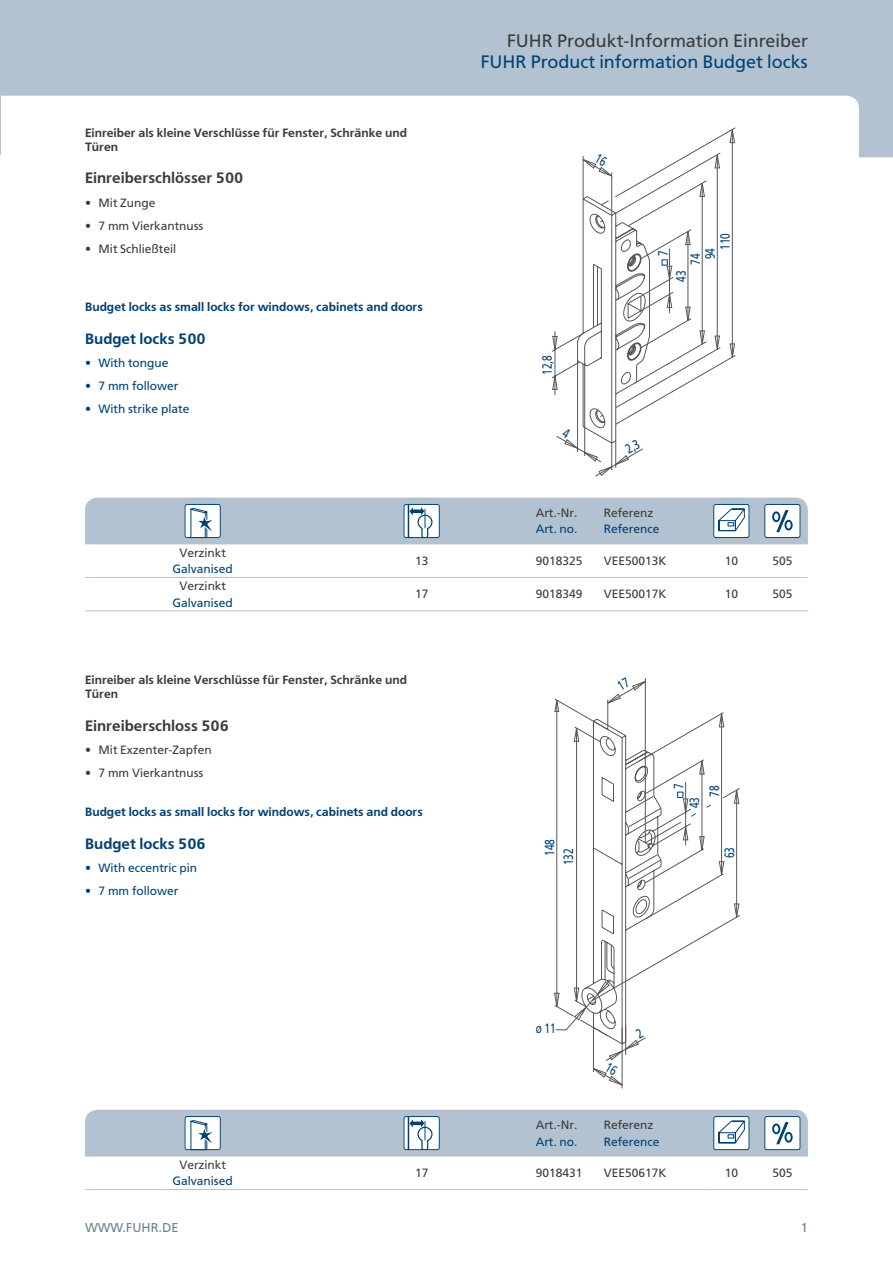
<style>
.page{position:relative;width:893px;height:1263px;background:#fff}
.page>*{position:absolute;margin:0;border:0;box-sizing:border-box;transform-origin:0 0}
.t1{font:18px "Free Set";color:#004174}
.t2{font:18px "Free Set";color:#3c3c3b}
.t3{font:600 15px "Free Set";color:#3c3c3b}
.t4{font:600 15px "Free Set";color:#004174}
.t5{font:13.5px "Free Set";color:#004174;scale:.75 1}
.t6{font:12.75px "Free Set";color:#6d808d}
.t7{font:12px "Free Set";color:#3c3c3b}
.t8{font:12px "Free Set";color:#004174}
.t9{font:600 12px/14.4px "Free Set";color:#3c3c3b}
.t10{font:600 12px "Free Set";color:#004174}
</style>
<div class="page">
<svg style="left:0;top:0;width:893px;height:157px;fill:#b3c2d0"></svg>
<svg style="left:551px;top:128px;width:184px;height:348px"></svg>
<hr style="left:85px;top:577px;width:235px;height:1px;background:#b3c2d0">
<hr style="left:320px;top:577px;width:203px;height:1px;background:#b3c2d0">
<hr style="left:523px;top:577px;width:68px;height:1px;background:#b3c2d0">
<hr style="left:591px;top:577px;width:115px;height:1px;background:#b3c2d0">
<hr style="left:706px;top:577px;width:51px;height:1px;background:#b3c2d0">
<hr style="left:757px;top:577px;width:51px;height:1px;background:#b3c2d0">
<hr style="left:85px;top:610px;width:235px;height:1px;background:#b3c2d0">
<hr style="left:320px;top:610px;width:203px;height:1px;background:#b3c2d0">
<hr style="left:523px;top:610px;width:68px;height:1px;background:#b3c2d0">
<hr style="left:591px;top:610px;width:115px;height:1px;background:#b3c2d0">
<hr style="left:706px;top:610px;width:51px;height:1px;background:#b3c2d0">
<hr style="left:757px;top:610px;width:51px;height:1px;background:#b3c2d0">
<svg style="left:85px;top:498px;width:723px;height:46px"></svg>
<div style="left:764px;top:504px;width:36px;height:34px;border:1px solid #004174;border-radius:2px"></div>
<svg style="left:554px;top:678px;width:186px;height:410px"></svg>
<svg style="left:677px;top:792px;width:6px;height:5px"></svg>
<hr style="left:85px;top:1189px;width:235px;height:1px;background:#b3c2d0">
<hr style="left:320px;top:1189px;width:203px;height:1px;background:#b3c2d0">
<hr style="left:523px;top:1189px;width:68px;height:1px;background:#b3c2d0">
<hr style="left:591px;top:1189px;width:115px;height:1px;background:#b3c2d0">
<hr style="left:706px;top:1189px;width:51px;height:1px;background:#b3c2d0">
<hr style="left:757px;top:1189px;width:51px;height:1px;background:#b3c2d0">
<svg style="left:85px;top:1110px;width:723px;height:46px"></svg>
<div style="left:764px;top:1116px;width:36px;height:34px;border:1px solid #004174;border-radius:2px"></div>
<svg style="left:595px;top:154px;width:13px;height:13px"></svg>
<svg style="left:577px;top:196px;width:73px;height:258px"></svg>
<svg style="left:562px;top:428px;width:9px;height:11px"></svg>
<svg style="left:605px;top:1063px;width:13px;height:13px"></svg>
<svg style="left:581px;top:719px;width:80px;height:325px"></svg>
<svg style="left:617px;top:678px;width:13px;height:12px"></svg>
<p class="t9" style="left:85px;top:125px;width:324px">Einreiber als kleine Verschlüsse für Fenster, Schränke und<br>Türen</p>
<p class="t3" style="left:85px;top:169px;width:160px">Einreiberschlösser 500</p>
<p class="t7" style="left:85px;top:196px;width:72px">• Mit Zunge</p>
<p class="t7" style="left:85px;top:219px;width:120px">• 7 mm Vierkantnuss</p>
<p class="t7" style="left:85px;top:241px;width:93px">• Mit Schließteil</p>
<p class="t10" style="left:85px;top:300px;width:339px">Budget locks as small locks for windows, cabinets and doors</p>
<p class="t4" style="left:85px;top:329px;width:122px">Budget locks 500</p>
<p class="t8" style="left:85px;top:356px;width:85px">• With tongue</p>
<p class="t8" style="left:85px;top:379px;width:95px">• 7 mm follower</p>
<p class="t8" style="left:85px;top:402px;width:106px">• With strike plate</p>
<h1 class="t2" style="left:507px;top:30px;width:303px">FUHR Produkt-Information Einreiber</h1>
<h1 class="t1" style="left:480px;top:51px;width:329px">FUHR Product information Budget locks</h1>
<p class="t5" style="left:539px;top:375px;width:28px;rotate:-90deg">12,8</p>
<p class="t5" style="left:655px;top:256px;width:9px;rotate:-90deg">7</p>
<p class="t5" style="left:717px;top:250px;width:24px;rotate:-90deg">110</p>
<p class="t5" style="left:702px;top:259px;width:17px;rotate:-90deg">94</p>
<p class="t5" style="left:687px;top:265px;width:17px;rotate:-90deg">74</p>
<p class="t5" style="left:673px;top:282px;width:17px;rotate:-90deg">43</p>
<p class="t7" style="left:536px;top:506px;width:43px">Art.-Nr.</p>
<p class="t8" style="left:536px;top:522px;width:43px">Art. no.</p>
<p class="t7" style="left:604px;top:506px;width:51px">Referenz</p>
<p class="t8" style="left:604px;top:522px;width:57px">Reference</p>
<p class="t7" style="left:179px;top:545px;width:48px">Verzinkt</p>
<p class="t8" style="left:173px;top:562px;width:62px">Galvanised</p>
<p class="t7" style="left:179px;top:579px;width:48px">Verzinkt</p>
<p class="t8" style="left:173px;top:595px;width:62px">Galvanised</p>
<p class="t7" style="left:415px;top:554px;width:15px">13</p>
<p class="t7" style="left:536px;top:554px;width:48px">9018325</p>
<p class="t7" style="left:604px;top:554px;width:64px">VEE50013K</p>
<p class="t7" style="left:725px;top:554px;width:15px">10</p>
<p class="t7" style="left:772px;top:554px;width:22px">505</p>
<p class="t7" style="left:415px;top:587px;width:15px">17</p>
<p class="t7" style="left:536px;top:587px;width:48px">9018349</p>
<p class="t7" style="left:604px;top:587px;width:64px">VEE50017K</p>
<p class="t7" style="left:725px;top:587px;width:15px">10</p>
<p class="t7" style="left:772px;top:587px;width:22px">505</p>
<p class="t9" style="left:85px;top:673px;width:324px">Einreiber als kleine Verschlüsse für Fenster, Schränke und<br>Türen</p>
<p class="t3" style="left:85px;top:716px;width:146px">Einreiberschloss 506</p>
<p class="t7" style="left:85px;top:743px;width:128px">• Mit Exzenter-Zapfen</p>
<p class="t7" style="left:85px;top:766px;width:120px">• 7 mm Vierkantnuss</p>
<p class="t10" style="left:85px;top:805px;width:339px">Budget locks as small locks for windows, cabinets and doors</p>
<p class="t4" style="left:85px;top:834px;width:122px">Budget locks 506</p>
<p class="t8" style="left:85px;top:861px;width:114px">• With eccentric pin</p>
<p class="t8" style="left:85px;top:884px;width:95px">• 7 mm follower</p>
<p class="t5" style="left:542px;top:856px;width:24px;rotate:-90deg">148</p>
<p class="t5" style="left:560px;top:865px;width:24px;rotate:-90deg">132</p>
<p class="t5" style="left:671px;top:789px;width:9px;rotate:-90deg">7</p>
<p class="t5" style="left:706px;top:797px;width:17px;rotate:-90deg">78</p>
<p class="t5" style="left:687px;top:808px;width:17px;rotate:-90deg">43</p>
<p class="t5" style="left:721px;top:858px;width:17px;rotate:-90deg">63</p>
<p class="t5" style="left:536px;top:1020px;width:28px">ø 11</p>
<p class="t7" style="left:536px;top:1118px;width:43px">Art.-Nr.</p>
<p class="t8" style="left:536px;top:1134px;width:43px">Art. no.</p>
<p class="t7" style="left:604px;top:1118px;width:51px">Referenz</p>
<p class="t8" style="left:604px;top:1134px;width:57px">Reference</p>
<p class="t7" style="left:179px;top:1157px;width:48px">Verzinkt</p>
<p class="t8" style="left:173px;top:1174px;width:62px">Galvanised</p>
<p class="t7" style="left:415px;top:1166px;width:15px">17</p>
<p class="t7" style="left:536px;top:1166px;width:48px">9018431</p>
<p class="t7" style="left:604px;top:1166px;width:64px">VEE50617K</p>
<p class="t7" style="left:725px;top:1166px;width:15px">10</p>
<p class="t7" style="left:772px;top:1166px;width:22px">505</p>
<p class="t6" style="left:85px;top:1220px;width:95px">WWW.FUHR.DE</p>
<p class="t6" style="left:801px;top:1220px;width:9px">1</p>
</div>
